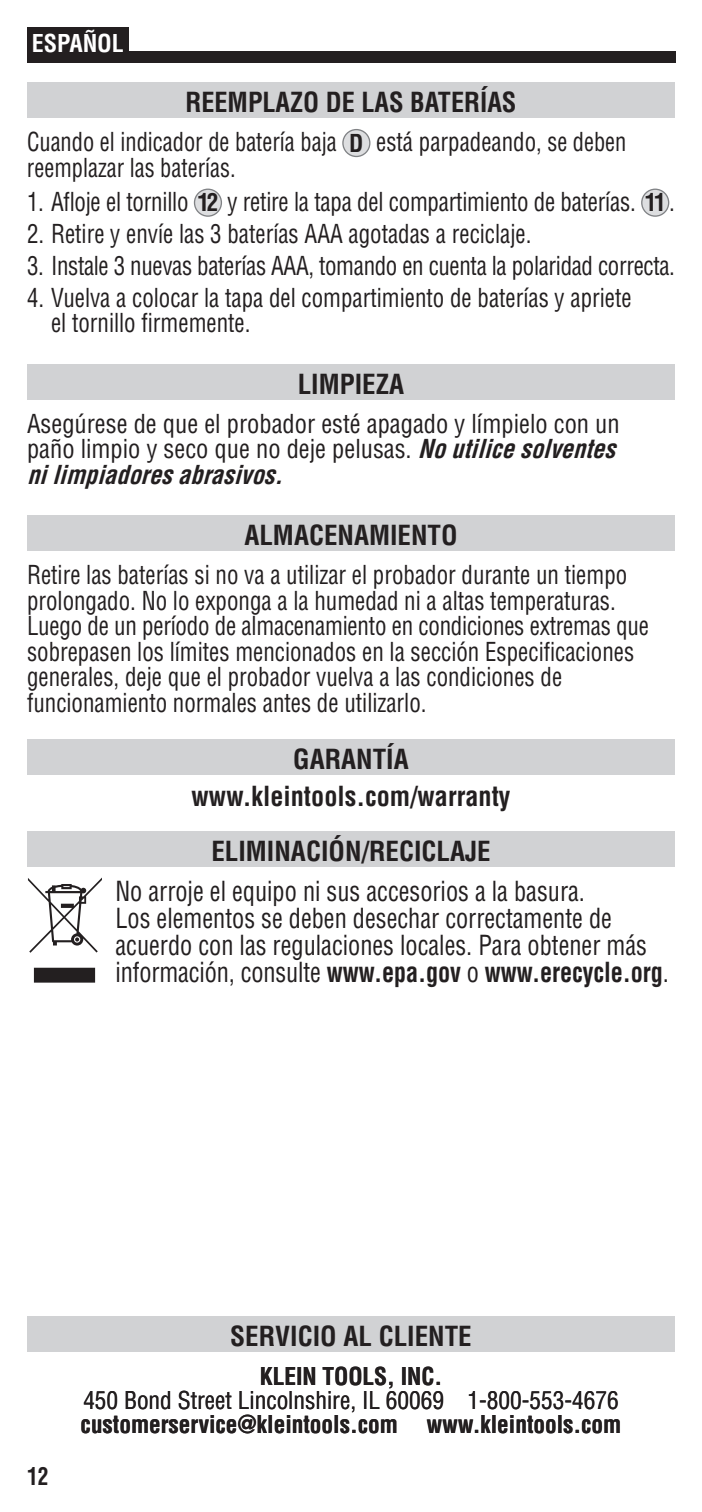
<style>
.page{position:relative;width:702px;height:1512px;background:#fff}
.page>*{position:absolute;margin:0;border:0;box-sizing:border-box;transform-origin:0 0}
.t1{font:condensed 27px/27px "Helvetica LT Std";color:#231f20;scale:.9 1}
.t2{font:700 condensed 27px/37.5px "Helvetica LT Std";color:#231f20;text-align:center}
.t3{font:condensed 25.5px/25.5px "Helvetica LT Std";color:#231f20;scale:.9 1}
.t4{font:condensed 25.5px/25.5px "Helvetica LT Std";color:#231f20;scale:.96 1}
.t5{font:condensed 25.5px/25.5px "Helvetica LT Std";color:#231f20;scale:.88 1}
.t6{font:700 condensed 24px "Helvetica LT Std";color:#231f20}
.t7{font:condensed 24px "Helvetica LT Std";color:#231f20}
.t8{font:700 condensed 24px "Helvetica LT Std";letter-spacing:-.005em;color:#fff}
.t9{font:700 condensed 24px "Helvetica LT Std";color:#231f20;scale:.9 1}
.s1{font-weight:700;font-size:24px}
.s2{font-weight:700;font-style:italic}
.s3{font-weight:700}
</style>
<div class="page">
<svg style="left:28px;top:878px;width:74px;height:105px"></svg>
<div style="left:27px;top:51px;width:648px;height:12px;background:#231f20"></div>
<div style="left:27px;top:27px;width:102px;height:33px;background:#231f20"></div>
<div style="left:27px;top:364px;width:648px;height:36px;background:#d1d2d4"></div>
<div style="left:27px;top:515px;width:648px;height:36px;background:#d1d2d4"></div>
<div style="left:27px;top:739px;width:648px;height:36px;background:#d1d2d4"></div>
<div style="left:27px;top:831px;width:648px;height:36px;background:#d1d2d4"></div>
<div style="left:27px;top:1316px;width:648px;height:36px;background:#d1d2d4"></div>
<div style="left:27px;top:82px;width:648px;height:36px;background:#d1d2d4"></div>
<svg style="left:342px;top:129px;width:28px;height:28px"></svg>
<svg style="left:194px;top:189px;width:28px;height:28px"></svg>
<svg style="left:641px;top:189px;width:28px;height:28px"></svg>
<p class="t8" style="left:32px;top:28px;width:94px">ESPAÑOL</p>
<p class="t2" style="left:185px;top:83px;width:333px">REEMPLAZO DE LAS BATERÍAS</p>
<p class="t5" style="left:27px;top:129px;width:683px">Cuando el indicador de batería baja <span class="s1">D</span> está parpadeando, se deben reemplazar las baterías.</p>
<p class="t3" style="left:27px;top:189px;width:721px">1. Afloje el tornillo <span class="s1">12</span> y retire la tapa del compartimiento de baterías. <span class="s1">11</span> .</p>
<p class="t3" style="left:27px;top:221px;width:562px">2. Retire y envíe las 3 baterías AAA agotadas a reciclaje.</p>
<p class="t3" style="left:27px;top:253px;width:721px">3. Instale 3 nuevas baterías AAA, tomando en cuenta la polaridad correcta.</p>
<p class="t3" style="left:51px;top:285px;width:647px;text-indent:-24px">4. Vuelva a colocar la tapa del compartimiento de baterías y apriete el tornillo firmemente.</p>
<p class="t2" style="left:298px;top:365px;width:108px">LIMPIEZA</p>
<p class="t4" style="left:27px;top:411px;width:623px">Asegúrese de que el probador esté apagado y límpielo con un paño limpio y seco que no deje pelusas. <span class="s2">Noutilicesolventes nilimpiadoresabrasivos.</span></p>
<p class="t2" style="left:244px;top:517px;width:215px">ALMACENAMIENTO</p>
<p class="t3" style="left:27px;top:562px;width:693px">Retire las baterías si no va a utilizar el probador durante un tiempo prolongado. No lo exponga a la humedad ni a altas temperaturas.<br>Luego de un período de almacenamiento en condiciones extremas que sobrepasen los límites mencionados en la sección Especificaciones generales, deje que el probador vuelva a las condiciones de funcionamiento normales antes de utilizarlo.</p>
<p class="t2" style="left:191px;top:740px;width:321px">GARANTÍA www.kleintools.com/warranty</p>
<p class="t2" style="left:211px;top:832px;width:281px">ELIMINACIÓN/RECICLAJE</p>
<p class="t1" style="left:115px;top:878px;width:616px">No arroje el equipo ni sus accesorios a la basura.<br>Los elementos se deben desechar correctamente de acuerdo con las regulaciones locales. Para obtener más información, consulte <span class="s3">www.epa.gov</span> o <span class="s3">www.erecycle.org</span>.</p>
<p class="t9" style="left:27px;top:1461px;width:26px">12</p>
<p class="t2" style="left:230px;top:1317px;width:243px">SERVICIO AL CLIENTE</p>
<p class="t6" style="left:260px;top:1362px;width:184px">KLEIN TOOLS, INC.</p>
<p class="t7" style="left:83px;top:1386px;width:537px">450 Bond Street Lincolnshire, IL 60069 1-800-553-4676</p>
<p class="t6" style="left:81px;top:1410px;width:542px">customerservice@kleintools.com www.kleintools.com</p>
<p class="t2" style="left:236px;top:1317px;width:232px">CUSTOMER SERVICE</p>
</div>
